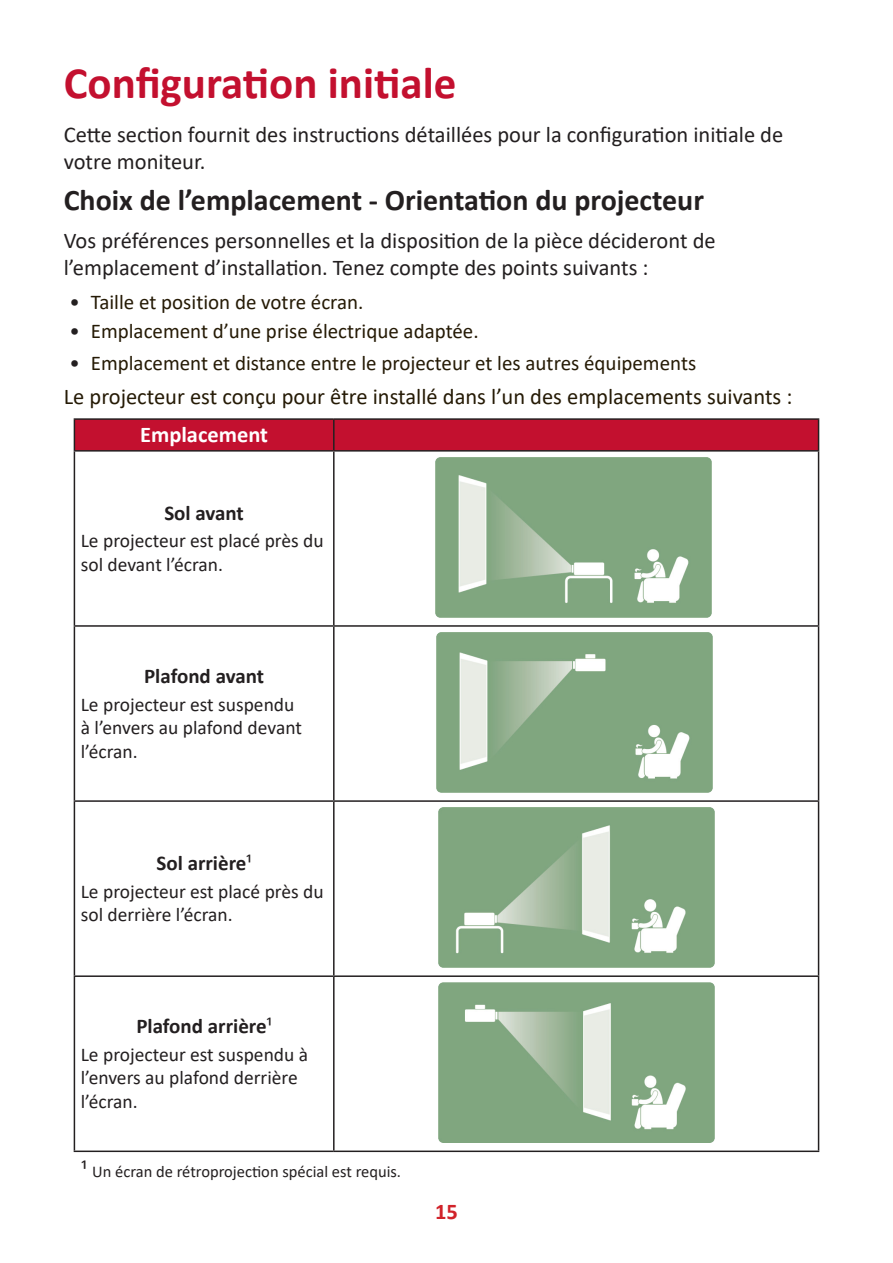
<style>
.page{position:relative;width:893px;height:1263px;background:#fff}
.page>*{position:absolute;margin:0;border:0;box-sizing:border-box;transform-origin:0 0}
.Heading_1{font:700 45px "Calibri";color:#c3102f}
.Heading_2{font:700 30px "Calibri";color:#231f20}
.Body{font:22.5px/27px "Calibri";color:#231f20}
.Body-2{font:22.5px "Calibri";color:#251a05}
.Table-Header{font:700 22.5px "Calibri";color:#fff}
.t1{font:700 22.5px "Calibri";color:#d1232a}
.t2{font:21px "Calibri";color:#251a05}
.Table-Menu{font:700 21px "Calibri";color:#231f20}
.Table-Body{font:19.5px/23.4px "Calibri";color:#231f20}
.Body-3{font:16.5px "Calibri";color:#231f20}
.s1{color:#231f20}
.s2{font-weight:400}
.s3{font-size:22.5px}
</style>
<div class="page">
<div style="left:75px;top:420px;width:743px;height:30px;background:#c3102f"></div>
<hr style="left:74px;top:418px;width:260px;height:2px;background:#231f20">
<hr style="left:74px;top:420px;width:1px;height:30px;background:#231f20">
<hr style="left:334px;top:418px;width:485px;height:2px;background:#231f20">
<hr style="left:333px;top:420px;width:2px;height:30px;background:#231f20">
<hr style="left:818px;top:420px;width:1px;height:30px;background:#231f20">
<hr style="left:74px;top:450px;width:260px;height:2px;background:#231f20">
<hr style="left:74px;top:452px;width:1px;height:173px;background:#231f20">
<hr style="left:334px;top:450px;width:485px;height:2px;background:#231f20">
<hr style="left:333px;top:452px;width:2px;height:173px;background:#231f20">
<hr style="left:818px;top:452px;width:1px;height:173px;background:#231f20">
<hr style="left:74px;top:625px;width:260px;height:2px;background:#231f20">
<hr style="left:74px;top:627px;width:1px;height:173px;background:#231f20">
<hr style="left:334px;top:625px;width:485px;height:2px;background:#231f20">
<hr style="left:333px;top:627px;width:2px;height:173px;background:#231f20">
<hr style="left:818px;top:627px;width:1px;height:173px;background:#231f20">
<hr style="left:74px;top:800px;width:260px;height:2px;background:#231f20">
<hr style="left:74px;top:802px;width:1px;height:173px;background:#231f20">
<hr style="left:334px;top:800px;width:485px;height:2px;background:#231f20">
<hr style="left:333px;top:802px;width:2px;height:173px;background:#231f20">
<hr style="left:818px;top:802px;width:1px;height:173px;background:#231f20">
<hr style="left:74px;top:975px;width:260px;height:2px;background:#231f20">
<hr style="left:74px;top:977px;width:1px;height:173px;background:#231f20">
<hr style="left:334px;top:975px;width:485px;height:2px;background:#231f20">
<hr style="left:333px;top:977px;width:2px;height:173px;background:#231f20">
<hr style="left:818px;top:977px;width:1px;height:173px;background:#231f20">
<hr style="left:74px;top:1150px;width:260px;height:2px;background:#231f20">
<hr style="left:334px;top:1150px;width:485px;height:2px;background:#231f20">
<img style="left:435px;top:457px;width:276px;height:160px">
<img style="left:436px;top:632px;width:276px;height:160px">
<img style="left:438px;top:807px;width:276px;height:161px">
<img style="left:438px;top:982px;width:276px;height:161px">
<p class="Heading_1" style="left:64px;top:51px;width:394px">Configuration initiale</p>
<p class="Body" style="left:64px;top:120px;width:721px">Cette section fournit des instructions détaillées pour la configuration initiale de votre moniteur.</p>
<p class="Heading_2" style="left:64px;top:178px;width:642px">Choix de l’emplacement - Orientation du projecteur</p>
<p class="Body" style="left:64px;top:227px;width:653px">Vos préférences personnelles et la disposition de la pièce décideront de l’emplacement d’installation. Tenez compte des points suivants :</p>
<p class="t2" style="left:70px;top:287px;width:295px"><span class="s1">•</span> Taille et position de votre écran.</p>
<p class="t2" style="left:70px;top:317px;width:411px"><span class="s1">•</span> Emplacement d’une prise électrique adaptée.</p>
<p class="t2" style="left:70px;top:348px;width:628px"><span class="s1">•</span> Emplacement et distance entre le projecteur et les autres équipements</p>
<p class="Body-2" style="left:64px;top:381px;width:730px">Le projecteur est conçu pour être installé dans l’un des emplacements suivants :</p>
<p class="Table-Header" style="left:140px;top:419px;width:130px">Emplacement</p>
<p class="Table-Menu" style="left:164px;top:498px;width:81px">Sol avant</p>
<p class="Table-Body" style="left:81px;top:529px;width:244px">Le projecteur est placé près du sol devant l’écran.</p>
<p class="Table-Menu" style="left:144px;top:661px;width:121px">Plafond avant</p>
<p class="Table-Body" style="left:81px;top:692px;width:223px">Le projecteur est suspendu à l’envers au plafond devant l’écran.</p>
<p class="Table-Menu" style="left:157px;top:848px;width:97px">Sol arrière<span class="s2">¹</span></p>
<p class="Table-Body" style="left:81px;top:879px;width:244px">Le projecteur est placé près du sol derrière l’écran.</p>
<p class="Table-Menu" style="left:136px;top:1011px;width:137px">Plafond arrière<span class="s2">¹</span></p>
<p class="Table-Body" style="left:81px;top:1042px;width:229px">Le projecteur est suspendu à l’envers au plafond derrière l’écran.</p>
<p class="Body-3" style="left:82px;top:1160px;width:321px"><span class="s3">¹</span> Un écran de rétroprojection spécial est requis.</p>
<p class="t1" style="left:435px;top:1196px;width:24px">15</p>
</div>
